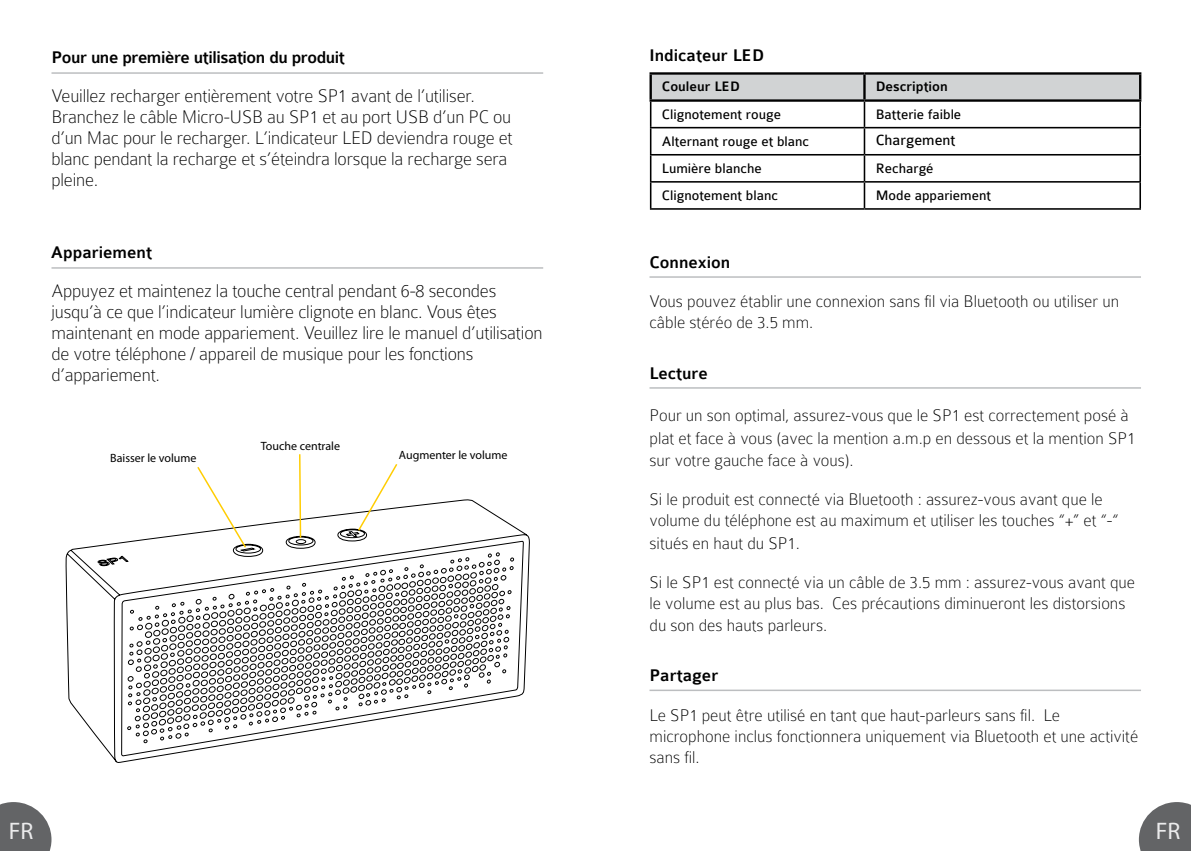
<style>
.page{position:relative;width:1191px;height:851px;background:#fff}
.page>*{position:absolute;margin:0;border:0;box-sizing:border-box;transform-origin:0 0}
.t1{font:24px "Myriad Pro";color:#ebebec}
.t2{font:100 19.5px/21px "Colaborate";letter-spacing:-.01em;color:#000}
.t3{font:100 18px/21.9px "Colaborate";color:#000}
.t4{font:500 18px "Colaborate";color:#000}
.t5{font:500 18px "Colaborate";letter-spacing:-.025em;color:#000}
.t6{font:15.6px "Colaborate";color:#000}
.t7{font:14.7px "Colaborate";color:#000}
.t8{font:500 14.7px "Colaborate";color:#000}
.t9{font:12px "Myriad Pro";color:#000}
</style>
<div class="page">
<svg style="left:0;top:802px;width:51px;height:48px;background:#767779"></svg>
<svg style="left:1138px;top:802px;width:53px;height:48px;background:#797a7c"></svg>
<hr style="left:1139px;top:102px;width:2px;height:25px;background:#000">
<hr style="left:864px;top:127px;width:277px;height:1px;background:#000">
<hr style="left:1139px;top:128px;width:2px;height:26px;background:#000">
<hr style="left:864px;top:154px;width:277px;height:1px;background:#000">
<hr style="left:1139px;top:155px;width:2px;height:26px;background:#000">
<svg style="left:650px;top:75px;width:490px;height:133px"></svg>
<hr style="left:864px;top:181px;width:277px;height:2px;background:#000">
<hr style="left:863px;top:183px;width:2px;height:25px;background:#000">
<hr style="left:1139px;top:183px;width:2px;height:25px;background:#000">
<hr style="left:650px;top:208px;width:214px;height:2px;background:#000">
<hr style="left:864px;top:208px;width:277px;height:2px;background:#000">
<hr style="left:649px;top:72px;width:215px;height:3px;background:#000">
<hr style="left:649px;top:75px;width:3px;height:24px;background:#000">
<hr style="left:864px;top:72px;width:277px;height:3px;background:#000">
<hr style="left:863px;top:75px;width:2px;height:24px;background:#000">
<hr style="left:1139px;top:75px;width:2px;height:24px;background:#000">
<hr style="left:649px;top:99px;width:215px;height:3px;background:#000">
<hr style="left:864px;top:99px;width:277px;height:3px;background:#000">
<hr style="left:51px;top:267px;width:492px;height:2px;background:#bcbec0">
<hr style="left:51px;top:72px;width:492px;height:2px;background:#bcbec0">
<hr style="left:649px;top:276px;width:492px;height:2px;background:#bcbec0">
<hr style="left:649px;top:689px;width:492px;height:2px;background:#bcbec0">
<hr style="left:649px;top:387px;width:492px;height:1px;background:#bcbec0">
<svg style="left:65px;top:499px;width:465px;height:264px"></svg>
<svg style="left:97px;top:552px;width:417px;height:191px"></svg>
<svg style="left:146px;top:561px;width:348px;height:171px"></svg>
<svg style="left:248px;top:572px;width:250px;height:138px"></svg>
<svg style="left:196px;top:467px;width:51px;height:82px"></svg>
<hr style="left:299px;top:454px;width:2px;height:83px;background:#ffcd03">
<svg style="left:356px;top:464px;width:43px;height:68px"></svg>
<p class="t5" style="left:51px;top:48px;width:295px">Pour une première utilisation du produit</p>
<p class="t2" style="left:51px;top:85px;width:463px">Veuillez recharger entièrement votre SP1 avant de l’utiliser.<br>Branchez le câble Micro-USB au SP1 et au port USB d’un PC ou d’un Mac pour le recharger. L’indicateur LED deviendra rouge et blanc pendant la recharge et s’éteindra lorsque la recharge sera pleine.</p>
<p class="t4" style="left:51px;top:242px;width:103px">Appariement</p>
<p class="t2" style="left:51px;top:280px;width:492px">Appuyez et maintenez la touche central pendant 6-8 secondes jusqu’à ce que l’indicateur lumière clignote en blanc. Vous êtes maintenant en mode appariement. Veuillez lire le manuel d’utilisation de votre téléphone / appareil de musique pour les fonctions d’appariement.</p>
<p class="t9" style="left:261px;top:438px;width:81px">Touche centrale</p>
<p class="t9" style="left:110px;top:450px;width:88px">Baisser le volume</p>
<p class="t9" style="left:399px;top:447px;width:110px">Augmenter le volume</p>
<p class="t4" style="left:649px;top:46px;width:116px">Indicateur LED</p>
<p class="t8" style="left:662px;top:79px;width:79px">Couleur LED</p>
<p class="t8" style="left:875px;top:79px;width:73px">Description</p>
<p class="t7" style="left:662px;top:106px;width:121px">Clignotement rouge</p>
<p class="t7" style="left:875px;top:106px;width:87px">Batterie faible</p>
<p class="t7" style="left:662px;top:133px;width:149px">Alternant rouge et blanc</p>
<p class="t6" style="left:875px;top:132px;width:81px">Chargement</p>
<p class="t7" style="left:662px;top:160px;width:101px">Lumière blanche</p>
<p class="t7" style="left:875px;top:160px;width:59px">Rechargé</p>
<p class="t7" style="left:662px;top:187px;width:118px">Clignotement blanc</p>
<p class="t7" style="left:875px;top:187px;width:117px">Mode appariement</p>
<p class="t4" style="left:649px;top:253px;width:82px">Connexion</p>
<p class="t3" style="left:649px;top:291px;width:471px;line-height:21px">Vous pouvez établir une connexion sans fil via Bluetooth ou utiliser un câble stéréo de 3.5 mm.</p>
<p class="t4" style="left:649px;top:363px;width:60px">Lecture</p>
<p class="t3" style="left:649px;top:404px;width:487px">Pour un son optimal, assurez-vous que le SP1 est correctement posé à plat et face à vous (avec la mention a.m.p en dessous et la mention SP1 sur votre gauche face à vous).</p>
<p class="t3" style="left:649px;top:488px;width:470px">Si le produit est connecté via Bluetooth : assurez-vous avant que le volume du téléphone est au maximum et utiliser les touches “+” et “-“ situés en haut du SP1.</p>
<p class="t3" style="left:649px;top:571px;width:487px">Si le SP1 est connecté via un câble de 3.5 mm : assurez-vous avant que le volume est au plus bas. Ces précautions diminueront les distorsions du son des hauts parleurs.</p>
<p class="t4" style="left:649px;top:666px;width:70px">Partager</p>
<p class="t3" style="left:649px;top:704px;width:490px;line-height:21px">Le SP1 peut être utilisé en tant que haut-parleurs sans fil. Le microphone inclus fonctionnera uniquement via Bluetooth et une activité sans fil.</p>
<h1 class="t1" style="left:9px;top:815px;width:26px">FR</h1>
<h1 class="t1" style="left:1155px;top:815px;width:26px">FR</h1>
</div>
